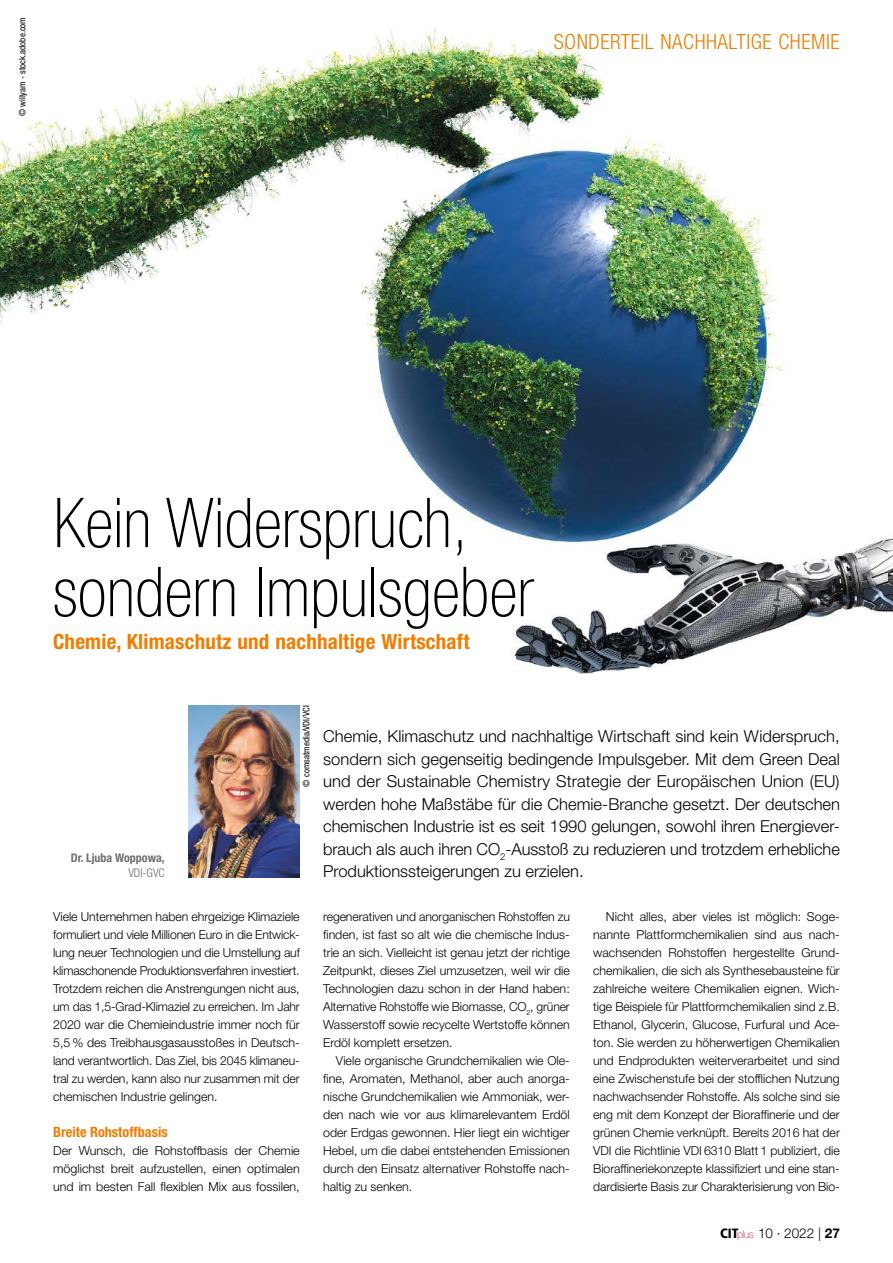
<style>
.page{position:relative;width:893px;height:1263px;background:#fff}
.page>*{position:absolute;margin:0;border:0;box-sizing:border-box;transform-origin:0 0}
.t1{font:100 condensed 69px/69px "Helvetica Neue LT Std";color:#000}
.t2{font:700 condensed 21px "Helvetica Neue LT Std";letter-spacing:.01em;color:#ef7d00}
.t3{font:300 condensed 21px "Helvetica Neue LT Std";letter-spacing:.025em;color:#ef7d00}
.t4{font:300 16.5px/22.5px "Helvetica Neue LT Std";color:#000;text-align:justify}
.t5{font:700 condensed 14.25px "Helvetica Neue LT Std";color:#ef7d00}
.t6{font:300 13.5px "Helvetica Neue LT Std";color:#000}
.t7{font:300 12.3px/18px "Helvetica Neue LT Std";color:#000;text-align:justify}
.t8{font:700 condensed 12px "Helvetica Neue LT Std";color:#706f6f}
.t9{font:300 condensed 12px "Helvetica Neue LT Std";color:#706f6f}
.t10{font:condensed 9px "Helvetica Neue LT Std";color:#000}
.s1{font-family:"Frutiger LT Std";font-weight:900;font-stretch:condensed}
.s2{font-weight:100;font-size:10.65px;color:#ce1531}
.s3{font-weight:700}
</style>
<div class="page">
<img style="left:0;top:27px;width:893px;height:646px">
<img style="left:188px;top:705px;width:112px;height:172px">
<p class="t10" style="left:17px;top:116px;width:101px;rotate:-90deg">© willyam - stock.adobe.com</p>
<h2 class="t3" style="left:554px;top:29px;width:287px">SONDERTEIL NACHHALTIGE CHEMIE</h2>
<h1 class="t1" style="left:53px;top:488px;width:482px">Kein Widerspruch, sondern Impulsgeber</h1>
<h2 class="t2" style="left:53px;top:628px;width:418px">Chemie, Klimaschutz und nachhaltige Wirtschaft</h2>
<p class="t8" style="left:71px;top:851px;width:95px">Dr. Ljuba Woppowa,</p>
<p class="t9" style="left:128px;top:866px;width:38px">VDI-GVC</p>
<p class="t10" style="left:301px;top:786px;width:82px;rotate:-90deg">© comsatmedia/VDI/VCI</p>
<p class="t7" style="left:53px;top:907px;width:248px">Viele Unternehmen haben ehrgeizige Klimaziele formuliert und viele Millionen Euro in die Entwick&shy;lung neuer Technologien und die Umstellung auf klimaschonende Produktionsverfahren investiert.<br>Trotzdem reichen die Anstrengungen nicht aus, um das 1,5-Grad-Klimaziel zu erreichen. Im Jahr 2020 war die Chemieindustrie immer noch für 5,5 % des Treibhausgasausstoßes in Deutsch&shy;land verantwortlich. Das Ziel, bis 2045 klimaneu&shy;tral zu werden, kann also nur zusammen mit der chemischen Industrie gelingen.</p>
<p class="t5" style="left:53px;top:1123px;width:116px">Breite Rohstoffbasis</p>
<p class="t7" style="left:53px;top:1141px;width:248px">Der Wunsch, die Rohstoffbasis der Chemie möglichst breit aufzustellen, einen optimalen und im besten Fall flexiblen Mix aus fossilen,</p>
<p class="t4" style="left:323px;top:725px;width:518px">Chemie, Klimaschutz und nachhaltige Wirtschaft sind kein Widerspruch, sondern sich gegenseitig bedingende Impulsgeber. Mit dem Green Deal und der Sustainable Chemistry Strategie der Europäischen Union (EU) werden hohe Maßstäbe für die Chemie-Branche gesetzt. Der deutschen chemischen Industrie ist es seit 1990 gelungen, sowohl ihren Energiever&shy;brauch als auch ihren CO<sub>2</sub>-Ausstoß zu reduzieren und trotzdem erhebliche Produktionssteigerungen zu erzielen.</p>
<p class="t7" style="left:323px;top:907px;width:248px;text-align:left">regenerativen und anorganischen Rohstoffen zu finden, ist fast so alt wie die chemische Indus&shy;trie an sich. Vielleicht ist genau jetzt der richtige Zeitpunkt, dieses Ziel umzusetzen, weil wir die Technologien dazu schon in der Hand haben:<br>Alternative Rohstoffe wie Biomasse, CO<sub>2</sub>, grüner Wasserstoff sowie recycelte Wertstoffe können Erdöl komplett ersetzen.</p>
<p class="t7" style="left:323px;top:1051px;width:248px;text-indent:13px">Viele organische Grundchemikalien wie Ole&shy;fine, Aromaten, Methanol, aber auch anorga&shy;nische Grundchemikalien wie Ammoniak, wer&shy;den nach wie vor aus klimarelevantem Erdöl oder Erdgas gewonnen. Hier liegt ein wichtiger Hebel, um die dabei entstehenden Emissionen durch den Einsatz alternativer Rohstoffe nach&shy;haltig zu senken.</p>
<p class="t7" style="left:593px;top:907px;width:248px;text-indent:13px">Nicht alles, aber vieles ist möglich: Soge&shy;nannte Plattformchemikalien sind aus nach&shy;wachsenden Rohstoffen hergestellte Grund&shy;chemikalien, die sich als Synthesebausteine für zahlreiche weitere Chemikalien eignen. Wich&shy;tige Beispiele für Plattformchemikalien sind z.B.<br>Ethanol, Glycerin, Glucose, Furfural und Ace&shy;ton. Sie werden zu höherwertigen Chemikalien und Endprodukten weiterverarbeitet und sind eine Zwischenstufe bei der stofflichen Nutzung nachwachsender Rohstoffe. Als solche sind sie eng mit dem Konzept der Bioraffinerie und der grünen Chemie verknüpft. Bereits 2016 hat der VDI die Richtlinie VDI 6310 Blatt 1 publiziert, die Bioraffineriekonzepte klassifiziert und eine stan&shy;dardisierte Basis zur Charakterisierung von Bio-</p>
<p class="t6" style="left:720px;top:1224px;width:121px"><span class="s1">CIT</span><span class="s2">plus</span> 10 · 2022 | <span class="s3">27</span></p>
</div>
